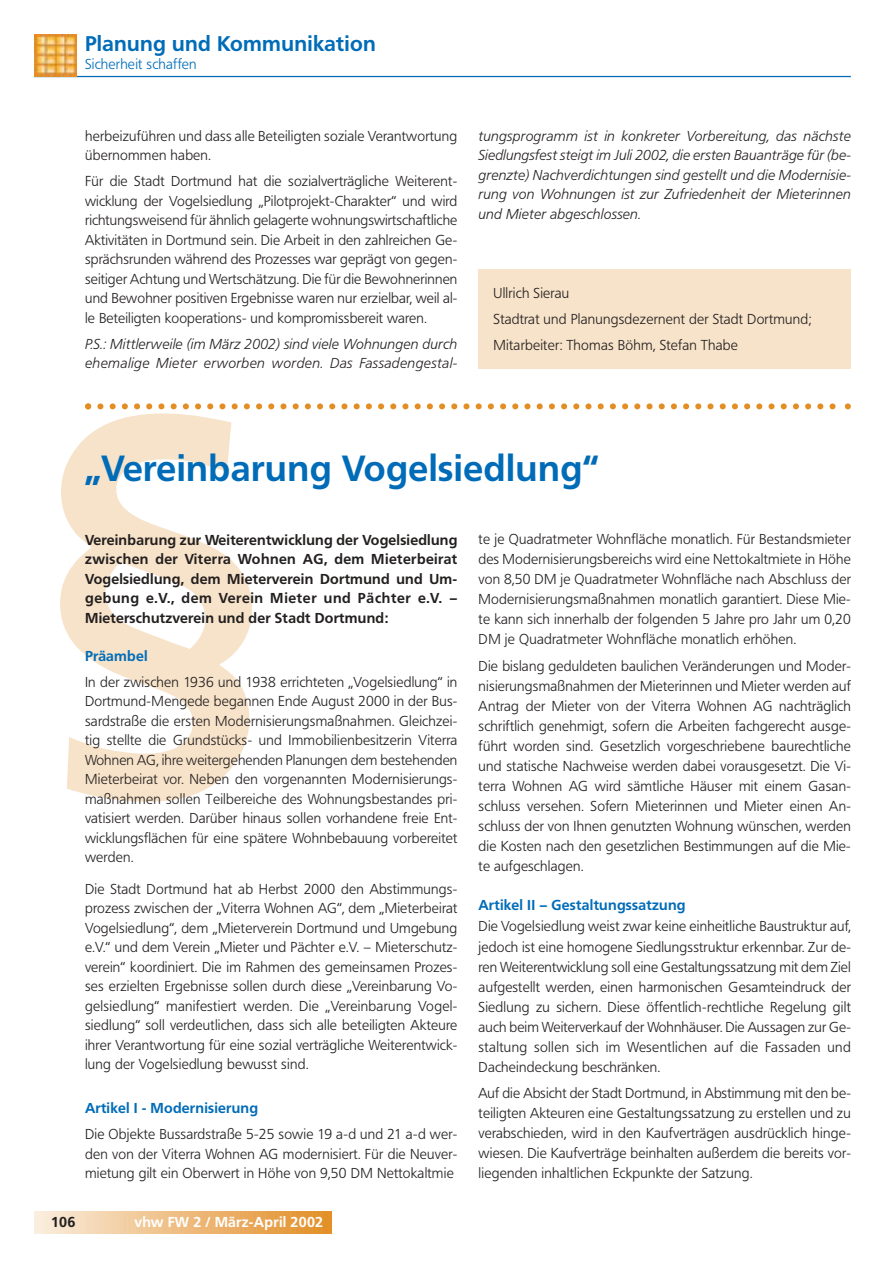
<style>
.page{position:relative;width:893px;height:1263px;background:#fff}
.page>*{position:absolute;margin:0;border:0;box-sizing:border-box;transform-origin:0 0}
.t1{font:700 449.4px "Frutiger BQ";color:#f7e3ca}
.t2{font:700 36px "Frutiger BQ";letter-spacing:.015em;color:#006cb8}
.t3{font:700 21px "Frutiger BQ";letter-spacing:.015em;color:#006cb8}
.t4{font:300 14.25px/19.5px "Frutiger BQ";letter-spacing:.015em;color:#231f1f;text-align:justify}
.t5{font:italic 300 14.25px/19.5px "Frutiger BQ";letter-spacing:.015em;color:#231f1f}
.t6{font:700 14.25px/19.5px "Frutiger BQ";letter-spacing:.015em;color:#231f1f;text-align:justify}
.t7{font:700 14.25px "Frutiger BQ";letter-spacing:.015em;color:#006cb8}
.t8{font:700 14.25px "Frutiger BQ";letter-spacing:.015em;color:#fff}
.t9{font:300 14.25px "Frutiger BQ";letter-spacing:.015em;color:#006cb8}
</style>
<div class="page">
<hr style="left:34px;top:76px;width:816px;height:1px;background:#006cb8">
<svg style="left:34px;top:1212px;width:298px;height:21px;background:#eebd81"></svg>
<img style="left:34px;top:35px;width:43px;height:42px">
<svg style="left:85px;top:403px;width:765px;height:6px"></svg>
<div style="left:478px;top:270px;width:372px;height:99px;background:#f7e3ca"></div>
<h3 class="t3" style="left:85px;top:35px;width:292px">Planung und Kommunikation</h3>
<p class="t9" style="left:85px;top:59px;width:113px">Sicherheit schaffen</p>
<p class="t4" style="left:85px;top:128px;width:374px">herbeizuführen und dass alle Beteiligten soziale Verantwortung übernommen haben.</p>
<p class="t4" style="left:85px;top:173px;width:374px">Für die Stadt Dortmund hat die sozialverträgliche Weiterent&shy;wicklung der Vogelsiedlung „Pilotprojekt-Charakter“ und wird richtungsweisend für ähnlich gelagerte wohnungswirtschaftliche Aktivitäten in Dortmund sein. Die Arbeit in den zahlreichen Ge&shy;sprächsrunden während des Prozesses war geprägt von gegen&shy;seitiger Achtung und Wertschätzung. Die für die Bewohnerinnen und Bewohner positiven Ergebnisse waren nur erzielbar, weil al&shy;le Beteiligten kooperations- und kompromissbereit waren.</p>
<p class="t5" style="left:85px;top:335px;width:374px">P.S.: Mittlerweile (im März 2002) sind viele Wohnungen durch ehemalige Mieter erworben worden. Das Fassadengestal-</p>
<p class="t5" style="left:478px;top:128px;width:374px;text-align:justify">tungsprogramm ist in konkreter Vorbereitung, das nächste Siedlungsfest steigt im Juli 2002, die ersten Bauanträge für (be&shy;grenzte) Nachverdichtungen sind gestellt und die Modernisie&shy;rung von Wohnungen ist zur Zufriedenheit der Mieterinnen und Mieter abgeschlossen.</p>
<p class="t4" style="left:493px;top:282px;width:319px;line-height:26px;text-align:left">Ullrich Sierau<br>Stadtrat und Planungsdezernent der Stadt Dortmund;<br>Mitarbeiter: Thomas Böhm, Stefan Thabe</p>
<h1 class="t1" style="left:43px;top:400px;width:226px">§</h1>
<h2 class="t2" style="left:85px;top:454px;width:515px">„Vereinbarung Vogelsiedlung“</h2>
<p class="t4" style="left:478px;top:531px;width:374px;line-height:20.1px">te je Quadratmeter Wohnfläche monatlich. Für Bestandsmieter des Modernisierungsbereichs wird eine Nettokaltmiete in Höhe von 8,50 DM je Quadratmeter Wohnfläche nach Abschluss der Modernisierungsmaßnahmen monatlich garantiert. Diese Mie&shy;te kann sich innerhalb der folgenden 5 Jahre pro Jahr um 0,20<br>DM je Quadratmeter Wohnfläche monatlich erhöhen.</p>
<p class="t4" style="left:478px;top:657px;width:374px;line-height:20.1px">Die bislang geduldeten baulichen Veränderungen und Moder&shy;nisierungsmaßnahmen der Mieterinnen und Mieter werden auf Antrag der Mieter von der Viterra Wohnen AG nachträglich schriftlich genehmigt, sofern die Arbeiten fachgerecht ausge&shy;führt worden sind. Gesetzlich vorgeschriebene baurechtliche und statische Nachweise werden dabei vorausgesetzt. Die Vi&shy;terra Wohnen AG wird sämtliche Häuser mit einem Gasan&shy;schluss versehen. Sofern Mieterinnen und Mieter einen An&shy;schluss der von Ihnen genutzten Wohnung wünschen, werden die Kosten nach den gesetzlichen Bestimmungen auf die Mie&shy;te aufgeschlagen.</p>
<p class="t7" style="left:478px;top:900px;width:208px">Artikel II – Gestaltungssatzung</p>
<p class="t4" style="left:478px;top:918px;width:374px;line-height:20.1px">Die Vogelsiedlung weist zwar keine einheitliche Baustruktur auf, jedoch ist eine homogene Siedlungsstruktur erkennbar. Zur de&shy;ren Weiterentwicklung soll eine Gestaltungssatzung mit dem Ziel aufgestellt werden, einen harmonischen Gesamteindruck der Siedlung zu sichern. Diese öffentlich-rechtliche Regelung gilt auch beim Weiterverkauf der Wohnhäuser. Die Aussagen zur Ge&shy;staltung sollen sich im Wesentlichen auf die Fassaden und Dacheindeckung beschränken.</p>
<p class="t4" style="left:478px;top:1085px;width:374px;line-height:20.1px">Auf die Absicht der Stadt Dortmund, in Abstimmung mit den be&shy;teiligten Akteuren eine Gestaltungssatzung zu erstellen und zu verabschieden, wird in den Kaufverträgen ausdrücklich hinge&shy;wiesen. Die Kaufverträge beinhalten außerdem die bereits vor&shy;liegenden inhaltlichen Eckpunkte der Satzung.</p>
<p class="t6" style="left:85px;top:531px;width:374px">Vereinbarung zur Weiterentwicklung der Vogelsiedlung zwischen der Viterra Wohnen AG, dem Mieterbeirat Vogelsiedlung, dem Mieterverein Dortmund und Um&shy;gebung e.V., dem Verein Mieter und Pächter e.V. – Mieterschutzverein und der Stadt Dortmund:</p>
<p class="t7" style="left:85px;top:650px;width:64px">Präambel</p>
<p class="t4" style="left:85px;top:674px;width:374px">In der zwischen 1936 und 1938 errichteten „Vogelsiedlung“ in Dortmund-Mengede begannen Ende August 2000 in der Bus&shy;sardstraße die ersten Modernisierungsmaßnahmen. Gleichzei&shy;tig stellte die Grundstücks- und Immobilienbesitzerin Viterra Wohnen AG, ihre weitergehenden Planungen dem bestehenden Mieterbeirat vor. Neben den vorgenannten Modernisierungs&shy;maßnahmen sollen Teilbereiche des Wohnungsbestandes pri&shy;vatisiert werden. Darüber hinaus sollen vorhandene freie Ent&shy;wicklungsflächen für eine spätere Wohnbebauung vorbereitet werden.</p>
<p class="t4" style="left:85px;top:880px;width:374px">Die Stadt Dortmund hat ab Herbst 2000 den Abstimmungs&shy;prozess zwischen der „Viterra Wohnen AG“, dem „Mieterbeirat Vogelsiedlung“, dem „Mieterverein Dortmund und Umgebung e.V.“ und dem Verein „Mieter und Pächter e.V. – Mieterschutz&shy;verein“ koordiniert. Die im Rahmen des gemeinsamen Prozes&shy;ses erzielten Ergebnisse sollen durch diese „Vereinbarung Vo&shy;gelsiedlung“ manifestiert werden. Die „Vereinbarung Vogel&shy;siedlung“ soll verdeutlichen, dass sich alle beteiligten Akteure ihrer Verantwortung für eine sozial verträgliche Weiterentwick&shy;lung der Vogelsiedlung bewusst sind.</p>
<p class="t7" style="left:85px;top:1103px;width:174px">Artikel I - Modernisierung</p>
<p class="t4" style="left:85px;top:1126px;width:374px">Die Objekte Bussardstraße 5-25 sowie 19 a-d und 21 a-d wer&shy;den von der Viterra Wohnen AG modernisiert. Für die Neuver&shy;mietung gilt ein Oberwert in Höhe von 9,50 DM Nettokaltmie</p>
<p class="t6" style="left:51px;top:1214px;width:26px">106</p>
<p class="t8" style="left:134px;top:1217px;width:190px">vhw FW 2 / März-April 2002</p>
</div>
